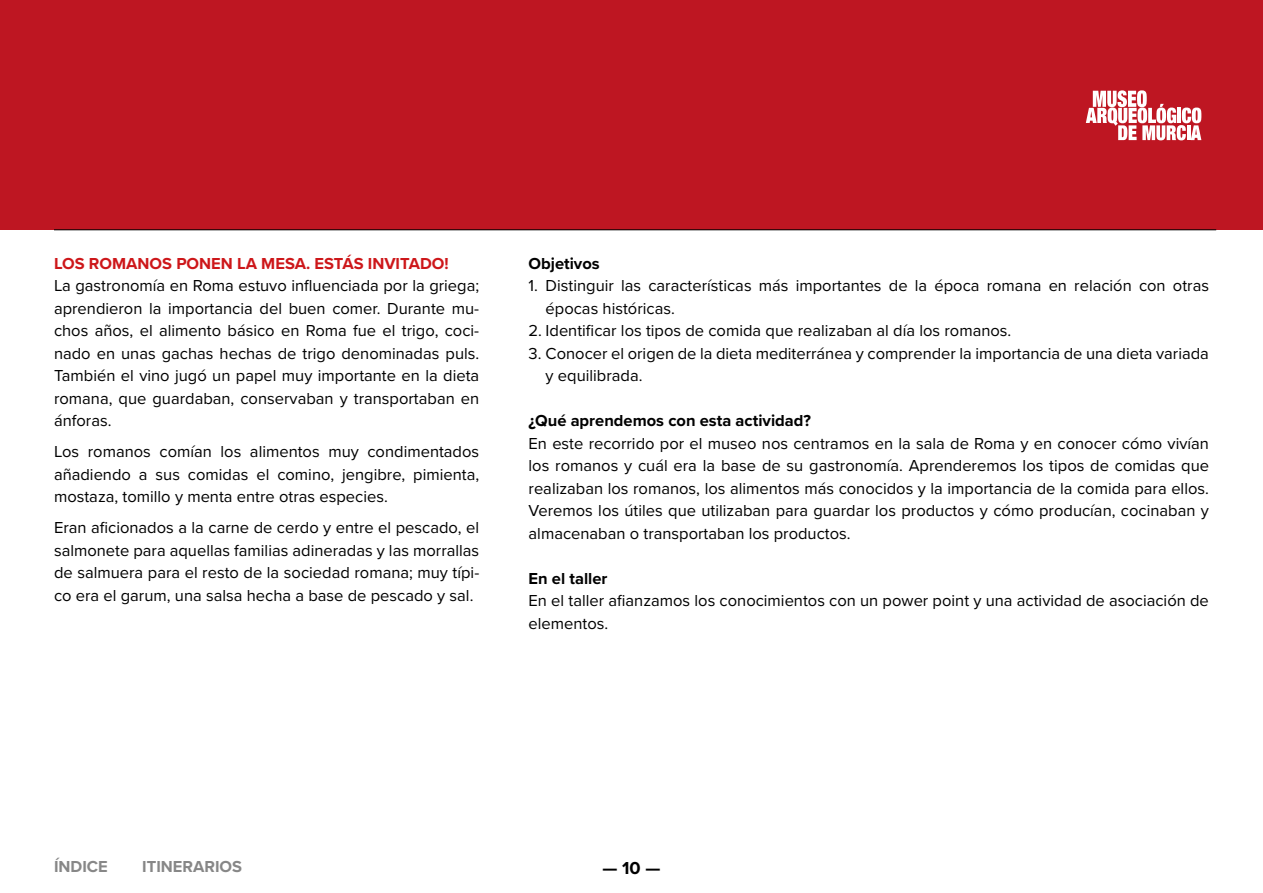
<style>
.page{position:relative;width:1263px;height:893px;background:#fff}
.page>*{position:absolute;margin:0;border:0;box-sizing:border-box;transform-origin:0 0}
.t1{font:700 18px "Proxima Nova";color:#000}
.t2{font:16.5px/22.5px "Proxima Nova";color:#000;text-align:justify}
.t3{font:700 16.5px "Proxima Nova";color:#000}
.t4{font:700 16.5px "Proxima Nova";color:#cd171a}
.t5{font:700 16.5px "Proxima Nova";color:#878787}
</style>
<div class="page">
<div style="left:0;top:0;width:1263px;height:230px;background:#be1622"></div>
<svg style="left:1086px;top:90px;width:115px;height:50px"></svg>
<hr style="left:54px;top:230px;width:1162px;height:1px;background:#000">
<p class="t4" style="left:54px;top:251px;width:396px">LOS ROMANOS PONEN LA MESA. ESTÁS INVITADO!</p>
<p class="t2" style="left:54px;top:274px;width:427px">La gastronomía en Roma estuvo influenciada por la griega; aprendieron la importancia del buen comer. Durante mu&shy;chos años, el alimento básico en Roma fue el trigo, coci&shy;nado en unas gachas hechas de trigo denominadas puls.<br>También el vino jugó un papel muy importante en la dieta romana, que guardaban, conservaban y transportaban en ánforas.</p>
<p class="t2" style="left:54px;top:440px;width:427px">Los romanos comían los alimentos muy condimentados añadiendo a sus comidas el comino, jengibre, pimienta, mostaza, tomillo y menta entre otras especies.</p>
<p class="t2" style="left:54px;top:516px;width:427px">Eran aficionados a la carne de cerdo y entre el pescado, el salmonete para aquellas familias adineradas y las morrallas de salmuera para el resto de la sociedad romana; muy típi&shy;co era el garum, una salsa hecha a base de pescado y sal.</p>
<p class="t3" style="left:529px;top:251px;width:73px">Objetivos</p>
<p class="t2" style="left:546px;top:274px;width:665px;text-indent:-17px">1. Distinguir las características más importantes de la época romana en relación con otras épocas históricas.</p>
<p class="t2" style="left:529px;top:319px;width:484px">2. Identificar los tipos de comida que realizaban al día los romanos.</p>
<p class="t2" style="left:546px;top:341px;width:665px;text-indent:-17px">3. Conocer el origen de la dieta mediterránea y comprender la importancia de una dieta variada y equilibrada.</p>
<p class="t3" style="left:529px;top:408px;width:284px">¿Qué aprendemos con esta actividad?</p>
<p class="t2" style="left:529px;top:431px;width:682px">En este recorrido por el museo nos centramos en la sala de Roma y en conocer cómo vivían los romanos y cuál era la base de su gastronomía. Aprenderemos los tipos de comidas que realizaban los romanos, los alimentos más conocidos y la importancia de la comida para ellos.<br>Veremos los útiles que utilizaban para guardar los productos y cómo producían, cocinaban y almacenaban o transportaban los productos.</p>
<p class="t3" style="left:529px;top:566px;width:80px">En el taller</p>
<p class="t2" style="left:529px;top:589px;width:682px">En el taller afianzamos los conocimientos con un power point y una actividad de asociación de elementos.</p>
<p class="t5" style="left:54px;top:854px;width:55px">ÍNDICE</p>
<p class="t5" style="left:142px;top:854px;width:101px">ITINERARIOS</p>
<p class="t1" style="left:603px;top:855px;width:59px">— 10 —</p>
</div>
